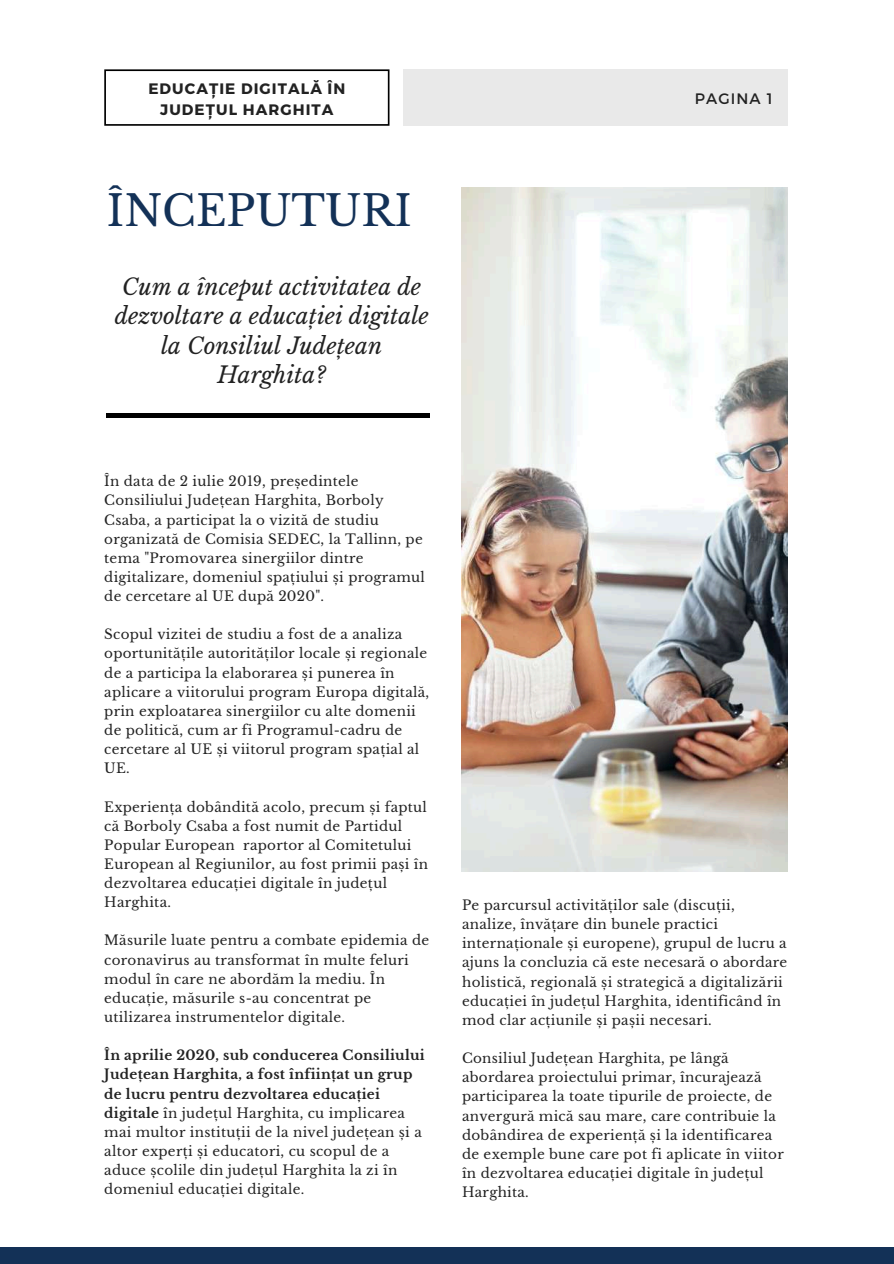
<style>
.page{position:relative;width:894px;height:1264px;background:#fff}
.page>*{position:absolute;margin:0;border:0;box-sizing:border-box;transform-origin:0 0}
.t1{font:42px "Libre Baskerville";color:#133157}
.t2{font:italic 22.5px/29.2px "Libre Baskerville";color:#222;text-align:center}
.t3{font:700 15.15px/20.2px "Montserrat";letter-spacing:.07em;color:#222;text-align:center}
.t4{font:15.15px "Montserrat";letter-spacing:.07em;color:#222}
.t5{font:13.5px/19.2px "Libre Baskerville";letter-spacing:.02em;color:#222}
.s1{font-weight:700}
</style>
<div class="page">
<hr style="left:106px;top:414px;width:323px;height:3px;background:#000">
<img style="left:462px;top:187px;width:325px;height:684px">
<svg style="left:104px;top:69px;width:285px;height:57px"></svg>
<div style="left:403px;top:69px;width:384px;height:57px;background:#e9e9e9"></div>
<div style="left:0;top:1247px;width:893px;height:16px;background:#133157"></div>
<p class="t3" style="left:148px;top:78px;width:198px">EDUCAȚIE DIGITALĂ ÎN<br>JUDEȚUL HARGHITA</p>
<h1 class="t1" style="left:107px;top:185px;width:306px">ÎNCEPUTURI</h1>
<h2 class="t2" style="left:115px;top:272px;width:315px">Cum a început activitatea de dezvoltare a educației digitale la Consiliul Județean<br>Harghita?</h2>
<p class="t5" style="left:104px;top:472px;width:322px">În data de 2 iulie 2019, președintele Consiliului Județean Harghita, Borboly Csaba, a participat la o vizită de studiu organizată de Comisia SEDEC, la Tallinn, pe tema "Promovarea sinergiilor dintre digitalizare, domeniul spațiului și programul de cercetare al UE după 2020".</p>
<p class="t5" style="left:104px;top:625px;width:326px">Scopul vizitei de studiu a fost de a analiza oportunitățile autorităților locale și regionale de a participa la elaborarea și punerea în aplicare a viitorului program Europa digitală, prin exploatarea sinergiilor cu alte domenii de politică, cum ar fi Programul-cadru de cercetare al UE și viitorul program spațial al UE.</p>
<p class="t5" style="left:104px;top:797px;width:325px">Experiența dobândită acolo, precum și faptul că Borboly Csaba a fost numit de Partidul Popular European raportor al Comitetului European al Regiunilor, au fost primii pași în dezvoltarea educației digitale în județul Harghita.</p>
<p class="t5" style="left:104px;top:931px;width:326px">Măsurile luate pentru a combate epidemia de coronavirus au transformat în multe feluri modul în care ne abordăm la mediu. În educație, măsurile s-au concentrat pe utilizarea instrumentelor digitale.</p>
<p class="t5" style="left:104px;top:1045px;width:322px"><span class="s1">În aprilie 2020, sub conducerea Consiliului Județean Harghita, a fost înființat un grup de lucru pentru dezvoltarea educației digitale</span> în județul Harghita, cu implicarea mai multor instituții de la nivel județean și a altor experți și educatori, cu scopul de a aduce școlile din județul Harghita la zi în domeniul educației digitale.</p>
<p class="t4" style="left:694px;top:89px;width:79px">PAGINA 1</p>
<p class="t5" style="left:462px;top:895px;width:326px">Pe parcursul activităților sale (discuții, analize, învățare din bunele practici internaționale și europene), grupul de lucru a ajuns la concluzia că este necesară o abordare holistică, regională și strategică a digitalizării educației în județul Harghita, identificând în mod clar acțiunile și pașii necesari.</p>
<p class="t5" style="left:462px;top:1048px;width:323px">Consiliul Județean Harghita, pe lângă abordarea proiectului primar, încurajează participarea la toate tipurile de proiecte, de anvergură mică sau mare, care contribuie la dobândirea de experiență și la identificarea de exemple bune care pot fi aplicate în viitor în dezvoltarea educației digitale în județul Harghita.</p>
</div>
